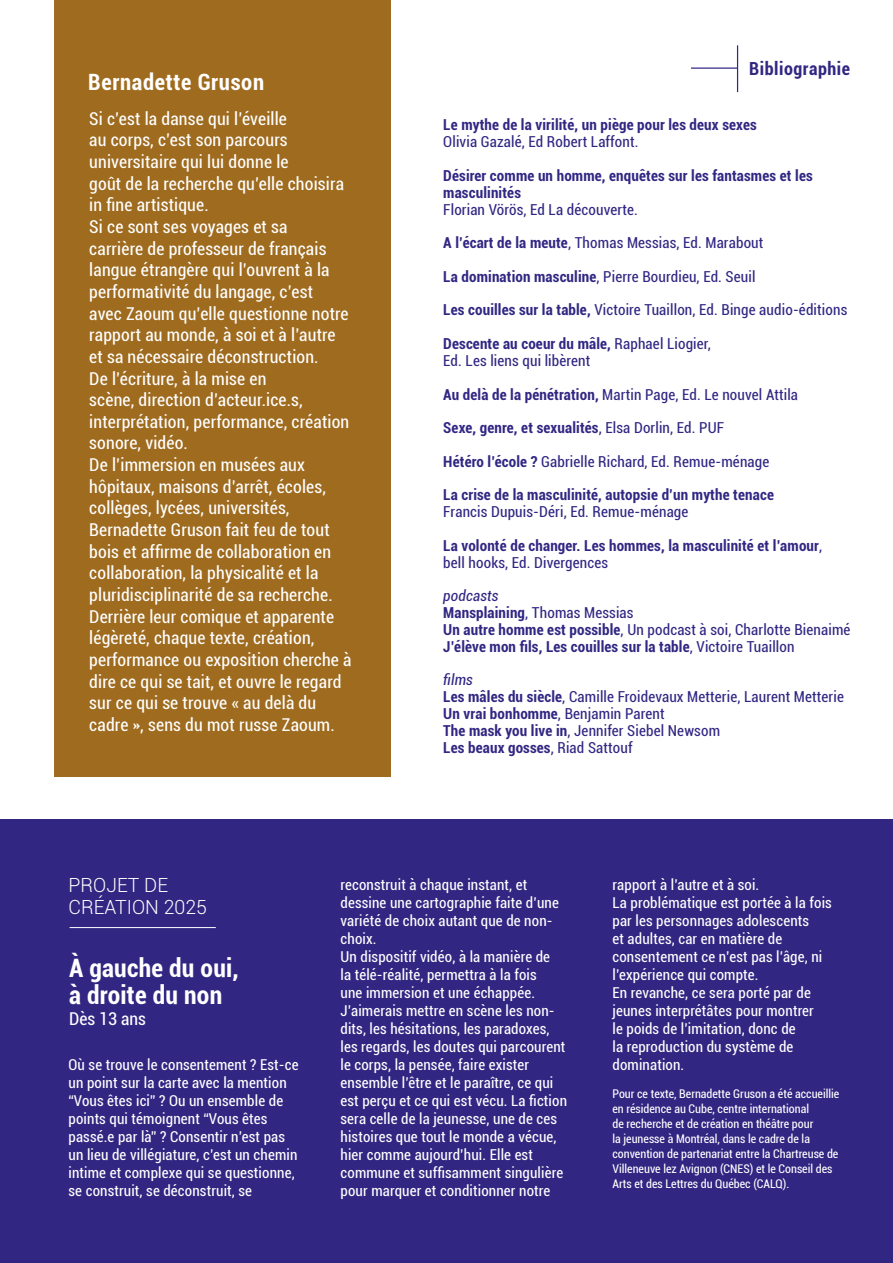
<style>
.page{position:relative;width:893px;height:1263px;background:#fff}
.page>*{position:absolute;margin:0;border:0;box-sizing:border-box;transform-origin:0 0}
.t1{font:700 condensed 25.35px/26.8px "Roboto";letter-spacing:.01em;color:#fff}
.t2{font:700 condensed 22.5px "Roboto";letter-spacing:.03em;color:#fff}
.t3{font:300 19.5px/22.5px "Roboto";color:#fff}
.t4{font:700 condensed 18px "Roboto";letter-spacing:.03em;color:#312783}
.t5{font:condensed 17.7px/21.6px "Roboto";letter-spacing:.01em;color:#fff}
.t6{font:condensed 15.15px/16.8px "Roboto";letter-spacing:.01em;color:#312783}
.t7{font:700 condensed 15.15px/16.8px "Roboto";letter-spacing:.01em;color:#312783}
.t8{font:condensed 15px/18px "Roboto";letter-spacing:.01em;color:#fff}
.t9{font:condensed 12px/15px "Roboto";color:#fff}
.s1{font-weight:700}
.s2{font-weight:400}
.s3{font-weight:400;font-style:italic}
.s4{font-style:italic}
</style>
<div class="page">
<div style="left:55px;top:0;width:336px;height:776px;background:#9f6b1f"></div>
<div style="left:0;top:820px;width:893px;height:443px;background:#312783"></div>
<hr style="left:691px;top:67px;width:47px;height:2px;background:#312783">
<hr style="left:737px;top:45px;width:1px;height:47px;background:#312783">
<hr style="left:70px;top:927px;width:146px;height:1px;background:#fff">
<h2 class="t2" style="left:88px;top:66px;width:177px">Bernadette Gruson</h2>
<p class="t5" style="left:89px;top:107px;width:264px">Si c’est la danse qui l’éveille<br>au corps, c’est son parcours universitaire qui lui donne le<br>goût de la recherche qu’elle choisira in fine artistique.<br>Si ce sont ses voyages et sa<br>carrière de professeur de français langue étrangère qui l’ouvrent à la performativité du langage, c’est<br>avec Zaoum qu’elle questionne notre rapport au monde, à soi et à l’autre et sa nécessaire déconstruction.<br>De l’écriture, à la mise en<br>scène, direction d’acteur.ice.s, interprétation, performance, création sonore, vidéo.<br>De l’immersion en musées aux hôpitaux, maisons d’arrêt, écoles, collèges, lycées, universités,<br>Bernadette Gruson fait feu de tout bois et affirme de collaboration en collaboration, la physicalité et la pluridisciplinarité de sa recherche.<br>Derrière leur comique et apparente légèreté, chaque texte, création, performance ou exposition cherche à dire ce qui se tait, et ouvre le regard sur ce qui se trouve « au delà du cadre », sens du mot russe Zaoum.</p>
<p class="t4" style="left:749px;top:55px;width:102px">Bibliographie</p>
<p class="t7" style="left:443px;top:116px;width:315px">Le mythe de la virilité, un piège pour les deux sexes</p>
<p class="t6" style="left:443px;top:133px;width:197px">Olivia Gazalé, Ed Robert Laffont.</p>
<p class="t7" style="left:443px;top:167px;width:371px">Désirer comme un homme, enquêtes sur les fantasmes et les masculinités</p>
<p class="t6" style="left:443px;top:200px;width:196px">Florian Vörös, Ed La découverte.</p>
<p class="t6" style="left:443px;top:234px;width:322px"><span class="s1">A l’écart de la meute</span>, Thomas Messias, Ed. Marabout</p>
<p class="t6" style="left:443px;top:267px;width:314px"><span class="s1">La domination masculine</span>, Pierre Bourdieu, Ed. Seuil</p>
<p class="t6" style="left:443px;top:301px;width:405px"><span class="s1">Les couilles sur la table,</span> Victoire Tuaillon, Ed. Binge audio-éditions</p>
<p class="t6" style="left:443px;top:335px;width:269px"><span class="s1">Descente au coeur du mâle,</span> Raphael Liogier,<br>Ed. Les liens qui libèrent</p>
<p class="t6" style="left:443px;top:385px;width:356px"><span class="s1">Au delà de la pénétration,</span> Martin Page, Ed. Le nouvel Attila</p>
<p class="t7" style="left:443px;top:419px;width:282px">Sexe, genre, et sexualités<span class="s2">, Elsa Dorlin, Ed. PUF</span></p>
<p class="t6" style="left:443px;top:452px;width:328px"><span class="s1">Hétéro l’école ?</span> Gabrielle Richard, Ed. Remue-ménage</p>
<p class="t7" style="left:443px;top:486px;width:332px">La crise de la masculinité, autopsie d’un mythe tenace</p>
<p class="t6" style="left:443px;top:503px;width:247px">Francis Dupuis-Déri, Ed. Remue-ménage</p>
<p class="t7" style="left:443px;top:536px;width:380px">La volonté de changer. Les hommes, la masculinité et l’amour<span class="s2">, bell hooks, Ed. Divergences</span></p>
<p class="t7" style="left:443px;top:587px;width:409px"><span class="s3">podcasts<br></span>Mansplaining<span class="s2">, Thomas Messias<br></span>Un autre homme est possible<span class="s2">, Un podcast à soi, Charlotte Bienaimé </span>J’élève mon fils, Les couilles sur la table<span class="s2">, Victoire Tuaillon</span></p>
<p class="t6" style="left:443px;top:671px;width:402px"><span class="s4">films<br></span><span class="s1">Les mâles du siècle</span>, Camille Froidevaux Metterie, Laurent Metterie <span class="s1">Un vrai bonhomme</span>, Benjamin Parent<br><span class="s1">The mask you live in</span>, Jennifer Siebel Newsom<br><span class="s1">Les beaux gosses</span>, Riad Sattouf</p>
<h3 class="t3" style="left:69px;top:873px;width:140px">PROJET DE<br>CRÉATION 2025</h3>
<h1 class="t1" style="left:69px;top:953px;width:171px">À gauche du oui, à droite du non</h1>
<p class="t5" style="left:69px;top:1007px;width:78px">Dès 13 ans</p>
<p class="t8" style="left:69px;top:1055px;width:232px">Où se trouve le consentement ? Est-ce un point sur la carte avec la mention “Vous êtes ici” ? Ou un ensemble de points qui témoignent “Vous êtes passé.e par là” ? Consentir n’est pas un lieu de villégiature, c’est un chemin intime et complexe qui se questionne, se construit, se déconstruit, se</p>
<p class="t8" style="left:340px;top:875px;width:228px">reconstruit à chaque instant, et dessine une cartographie faite d’une variété de choix autant que de non&shy;choix.<br>Un dispositif vidéo, à la manière de<br>la télé-réalité, permettra à la fois<br>une immersion et une échappée.<br>J’aimerais mettre en scène les non&shy;dits, les hésitations, les paradoxes, les regards, les doutes qui parcourent le corps, la pensée, faire exister ensemble l’être et le paraître, ce qui est perçu et ce qui est vécu. La fiction sera celle de la jeunesse, une de ces histoires que tout le monde a vécue, hier comme aujourd’hui. Elle est commune et suffisamment singulière pour marquer et conditionner notre</p>
<p class="t8" style="left:612px;top:875px;width:221px">rapport à l’autre et à soi.<br>La problématique est portée à la fois par les personnages adolescents<br>et adultes, car en matière de consentement ce n’est pas l’âge, ni l’expérience qui compte.<br>En revanche, ce sera porté par de jeunes interprétâtes pour montrer<br>le poids de l’imitation, donc de<br>la reproduction du système de domination.</p>
<p class="t9" style="left:612px;top:1086px;width:228px">Pour ce texte, Bernadette Gruson a été accueillie en résidence au Cube, centre international<br>de recherche et de création en théâtre pour<br>la jeunesse à Montréal, dans le cadre de la convention de partenariat entre la Chartreuse de Villeneuve lez Avignon (CNES) et le Conseil des Arts et des Lettres du Québec (CALQ).</p>
</div>
